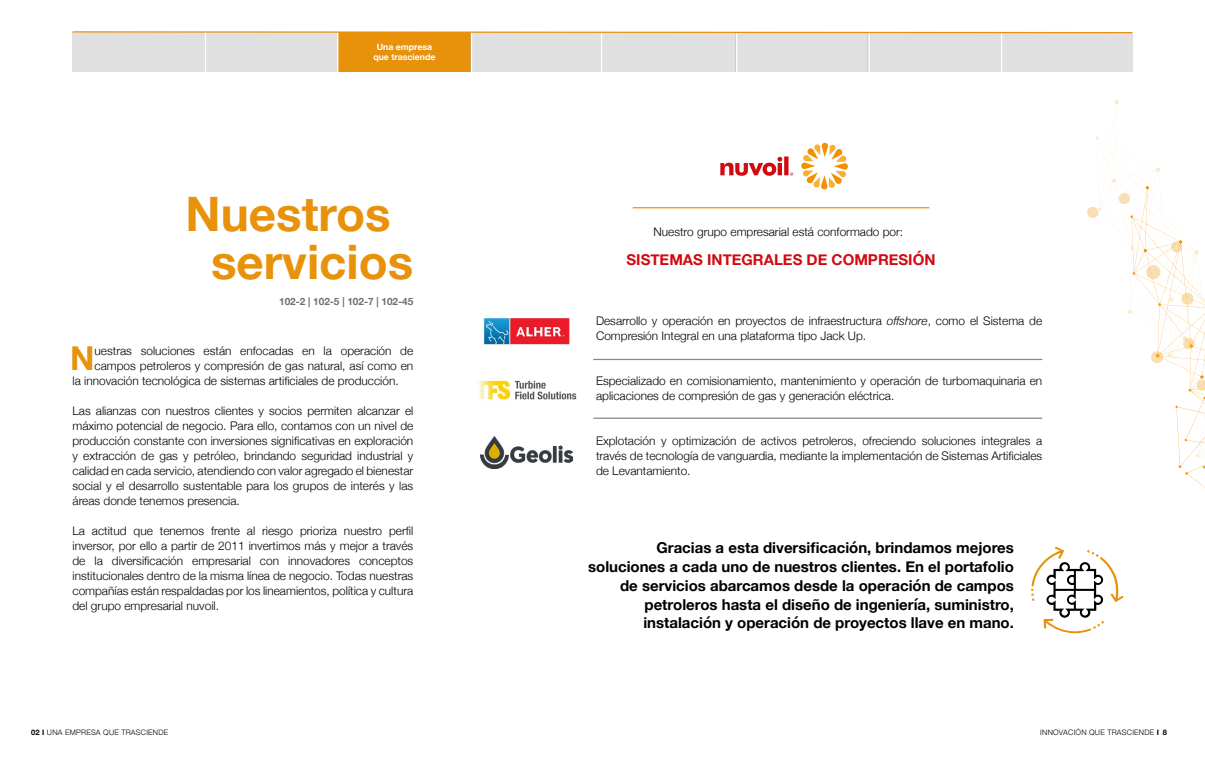
<style>
.page{position:relative;width:1205px;height:762px;background:#fff}
.page>*{position:absolute;margin:0;border:0;box-sizing:border-box;transform-origin:0 0}
.t1{font:700 47.5px/48.8px "Helvetica Neue";color:#e8920b;text-align:center}
.t2{font:700 32.88px "Helvetica Neue";color:#e8920b}
.t3{font:700 15px/18.8px "Helvetica Neue";color:#000;text-align:right}
.t4{font:700 15px "Helvetica Neue";color:#d10a12}
.t5{font:300 11.88px/15px "Helvetica Neue";color:#000;text-align:justify}
.t6{font:700 10px "Helvetica Neue";color:#706f6f}
.t7{font:700 8.75px/10px "Helvetica Neue";color:#fff;text-align:center}
.t8{font:300 7.5px "Helvetica Neue";letter-spacing:.03em;color:#000}
.s1{font-style:italic}
.s2{font-weight:700}
</style>
<div class="page">
<div style="left:206px;top:33px;width:132px;height:39px;background:#e0e0e0"></div>
<div style="left:72px;top:33px;width:133px;height:39px;background:#e0e0e0"></div>
<div style="left:603px;top:33px;width:132px;height:39px;background:#e0e0e0"></div>
<div style="left:338px;top:33px;width:132px;height:39px;background:#e8920b"></div>
<div style="left:735px;top:33px;width:132px;height:39px;background:#e0e0e0"></div>
<div style="left:470px;top:33px;width:133px;height:39px;background:#e0e0e0"></div>
<div style="left:867px;top:33px;width:133px;height:39px;background:#e0e0e0"></div>
<div style="left:1000px;top:33px;width:132px;height:39px;background:#e0e0e0"></div>
<hr style="left:1001px;top:32px;width:1px;height:40px;background:#fff">
<hr style="left:868px;top:32px;width:2px;height:40px;background:#fff">
<hr style="left:736px;top:32px;width:1px;height:40px;background:#fff">
<hr style="left:601px;top:32px;width:1px;height:40px;background:#fff">
<hr style="left:471px;top:32px;width:1px;height:40px;background:#fff">
<hr style="left:337px;top:32px;width:1px;height:40px;background:#fff">
<svg style="left:72px;top:31px;width:1061px;height:3px"></svg>
<svg style="left:801px;top:143px;width:47px;height:46px"></svg>
<svg style="left:720px;top:156px;width:73px;height:20px"></svg>
<hr style="left:633px;top:207px;width:296px;height:1px;background:#e8920b">
<hr style="left:593px;top:359px;width:449px;height:1px;background:#878787">
<hr style="left:593px;top:418px;width:449px;height:1px;background:#878787">
<img style="left:484px;top:318px;width:86px;height:27px">
<img style="left:477px;top:380px;width:100px;height:20px">
<img style="left:480px;top:437px;width:92px;height:31px">
<svg style="left:1031px;top:546px;width:92px;height:88px"></svg>
<svg style="left:1095px;top:100px;width:65px;height:131px"></svg>
<svg style="left:1087px;top:206px;width:12px;height:13px"></svg>
<svg style="left:1118px;top:186px;width:87px;height:302px"></svg>
<p class="t7" style="left:373px;top:42px;width:64px">Una empresa que trasciende</p>
<h1 class="t1" style="left:186px;top:191px;width:229px">Nuestros servicios</h1>
<p class="t6" style="left:279px;top:294px;width:136px">102-2 | 102-5 | 102-7 | 102-45</p>
<h2 class="t2" style="left:70px;top:333px;width:26px">N</h2>
<p class="t5" style="left:95px;top:342px;width:320px">uestras soluciones están enfocadas en la operación de</p>
<p class="t5" style="left:95px;top:357px;width:320px">campos petroleros y compresión de gas natural, así como en</p>
<p class="t5" style="left:72px;top:372px;width:328px">la innovación tecnológica de sistemas artificiales de producción.</p>
<p class="t5" style="left:72px;top:402px;width:342px">Las alianzas con nuestros clientes y socios permiten alcanzar el máximo potencial de negocio. Para ello, contamos con un nivel de producción constante con inversiones significativas en exploración y extracción de gas y petróleo, brindando seguridad industrial y calidad en cada servicio, atendiendo con valor agregado el bienestar social y el desarrollo sustentable para los grupos de interés y las áreas donde tenemos presencia.</p>
<p class="t5" style="left:72px;top:522px;width:342px">La actitud que tenemos frente al riesgo prioriza nuestro perfil inversor, por ello a partir de 2011 invertimos más y mejor a través de la diversificación empresarial con innovadores conceptos institucionales dentro de la misma línea de negocio. Todas nuestras compañías están respaldadas por los lineamientos, política y cultura del grupo empresarial nuvoil.</p>
<p class="t5" style="left:653px;top:223px;width:251px">Nuestro grupo empresarial está conformado por:</p>
<p class="t4" style="left:626px;top:248px;width:310px">SISTEMAS INTEGRALES DE COMPRESIÓN</p>
<p class="t5" style="left:596px;top:312px;width:448px">Desarrollo y operación en proyectos de infraestructura <span class="s1">offshore</span>, como el Sistema de<br>Compresión Integral en una plataforma tipo Jack Up.</p>
<p class="t5" style="left:596px;top:372px;width:448px">Especializado en comisionamiento, mantenimiento y operación de turbomaquinaria en aplicaciones de compresión de gas y generación eléctrica.</p>
<p class="t5" style="left:596px;top:432px;width:448px">Explotación y optimización de activos petroleros, ofreciendo soluciones integrales a través de tecnología de vanguardia, mediante la implementación de Sistemas Artificiales de Levantamiento.</p>
<p class="t3" style="left:588px;top:539px;width:427px">Gracias a esta diversificación, brindamos mejores soluciones a cada uno de nuestros clientes. En el portafolio de servicios abarcamos desde la operación de campos petroleros hasta el diseño de ingeniería, suministro, instalación y operación de proyectos llave en mano.</p>
<p class="t8" style="left:31px;top:726px;width:139px"><span class="s2">02 I</span> UNA EMPRESA QUE TRASCIENDE</p>
<p class="t8" style="left:1040px;top:726px;width:128px">INNOVACIÓN QUE TRASCIENDE <span class="s2">I 8</span></p>
</div>
